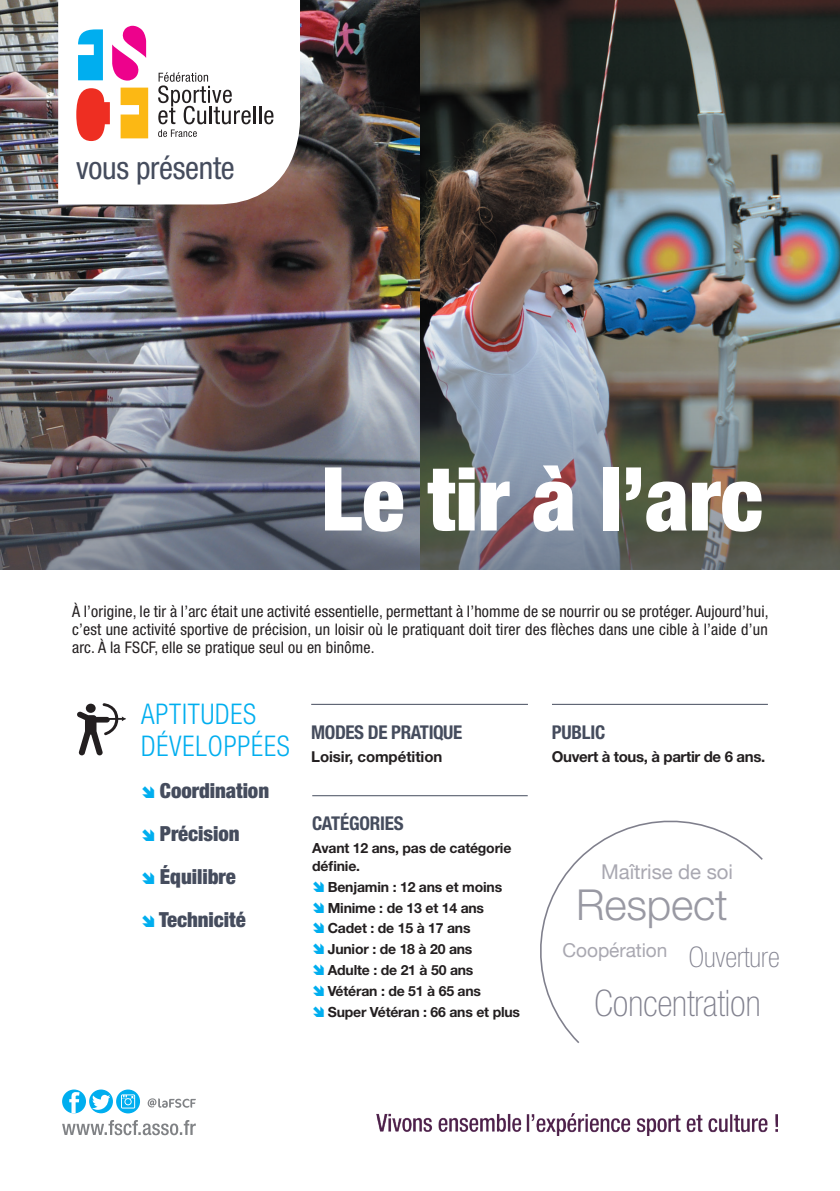
<style>
.page{position:relative;width:840px;height:1191px;background:#fff}
.page>*{position:absolute;margin:0;border:0;box-sizing:border-box;transform-origin:0 0}
.t1{font:900 condensed 88.2px "Helvetica Neue LT";color:#fff}
.t2{font:300 42.8px "Helvetica Neue LT Std";letter-spacing:-.005em;color:#9999a3}
.t3{font:100 condensed 36.6px "Helvetica Neue LT Std";color:#82828f}
.t4{font:condensed 31.4px "Helvetica Neue";letter-spacing:-.01em;color:#454c5d}
.t5{font:300 condensed 28.4px/32.8px "Helvetica Neue LT Std";letter-spacing:.03em;color:#00aeef;scale:.95 1}
.t6{font:100 condensed 28.4px "Helvetica Neue LT Std";color:#848491}
.t7{font:900 condensed 20.8px "Helvetica Neue LT Std";letter-spacing:-.005em;color:#454c5d}
.t8{font:20.4px "Helvetica Neue";letter-spacing:-.005em;color:#a9a8b1}
.t9{font:700 condensed 19px "Helvetica Neue LT Std";letter-spacing:-.02em;color:#454c5d}
.t10{font:19px "Helvetica Neue";letter-spacing:-.005em;color:#a9a8b1}
.t11{font:condensed 16px/18px "Helvetica Neue LT Std";letter-spacing:.01em;color:#231f20;text-align:justify}
.t12{font:700 15px "Helvetica Neue LT Std";letter-spacing:-.025em;color:#231f20}
.t13{font:700 15px "Helvetica Neue LT Std";letter-spacing:-.005em;color:#231f20}
.t14{font:700 14px/17.6px "Helvetica Neue LT Std";letter-spacing:-.015em;color:#231f20}
.s1{color:#00aeef}
</style>
<div class="page">
<img style="left:0;top:0;width:420px;height:314px">
<img style="left:420px;top:0;width:419px;height:314px">
<svg style="left:62px;top:1120px;width:134px;height:15px"></svg>
<div style="left:62px;top:1089px;width:24px;height:24px;background:#00aeef;border-radius:50%"></div>
<svg style="left:69px;top:1092px;width:11px;height:21px"></svg>
<svg style="left:89px;top:1089px;width:24px;height:24px"></svg>
<svg style="left:92px;top:1094px;width:18px;height:15px"></svg>
<svg style="left:147px;top:1098px;width:49px;height:9px"></svg>
<svg style="left:116px;top:1089px;width:24px;height:24px"></svg>
<svg style="left:121px;top:1094px;width:14px;height:14px"></svg>
<hr style="left:311px;top:704px;width:216px;height:1px;background:#454c5d">
<svg style="left:540px;top:820px;width:223px;height:223px"></svg>
<hr style="left:551px;top:704px;width:216px;height:1px;background:#454c5d">
<svg style="left:58px;top:0;width:242px;height:204px"></svg>
<svg style="left:76px;top:88px;width:34px;height:53px"></svg>
<svg style="left:112px;top:26px;width:34px;height:55px"></svg>
<svg style="left:78px;top:29px;width:25px;height:51px"></svg>
<svg style="left:120px;top:88px;width:28px;height:50px"></svg>
<svg style="left:158px;top:72px;width:115px;height:65px"></svg>
<img style="left:0;top:314px;width:839px;height:255px">
<hr style="left:312px;top:795px;width:215px;height:1px;background:#454c5d">
<svg style="left:77px;top:703px;width:49px;height:52px"></svg>
<img style="left:376px;top:1114px;width:401px;height:21px">
<h3 class="t4" style="left:76px;top:150px;width:160px">vous présente</h3>
<h1 class="t1" style="left:321px;top:445px;width:443px">Le tir à l’arc</h1>
<p class="t11" style="left:72px;top:602px;width:697px">À l’origine, le tir à l’arc était une activité essentielle, permettant à l’homme de se nourrir ou se protéger. Aujourd’hui, c’est une activité sportive de précision, un loisir où le pratiquant doit tirer des flèches dans une cible à l’aide d’un arc. À la FSCF, elle se pratique seul ou en binôme.</p>
<h3 class="t5" style="left:141px;top:697px;width:158px">APTITUDES<br>DÉVELOPPÉES</h3>
<h3 class="t7" style="left:141px;top:778px;width:129px"><span class="s1">➔</span> Coordination</h3>
<h3 class="t7" style="left:141px;top:820px;width:100px"><span class="s1">➔</span> Précision</h3>
<h3 class="t7" style="left:141px;top:863px;width:96px"><span class="s1">➔</span> Équilibre</h3>
<h3 class="t7" style="left:141px;top:906px;width:106px"><span class="s1">➔</span> Technicité</h3>
<p class="t9" style="left:311px;top:720px;width:152px">MODES DE PRATIQUE</p>
<p class="t13" style="left:311px;top:747px;width:133px">Loisir, compétition</p>
<p class="t9" style="left:312px;top:812px;width:93px">CATÉGORIES</p>
<p class="t14" style="left:312px;top:839px;width:200px">Avant 12 ans, pas de catégorie définie.</p>
<p class="t14" style="left:312px;top:877px;width:191px"><span class="s1">➔</span> Benjamin : 12 ans et moins</p>
<p class="t14" style="left:312px;top:898px;width:173px"><span class="s1">➔</span> Minime : de 13 et 14 ans</p>
<p class="t14" style="left:312px;top:919px;width:160px"><span class="s1">➔</span> Cadet : de 15 à 17 ans</p>
<p class="t14" style="left:312px;top:940px;width:162px"><span class="s1">➔</span> Junior : de 18 à 20 ans</p>
<p class="t14" style="left:312px;top:960px;width:163px"><span class="s1">➔</span> Adulte : de 21 à 50 ans</p>
<p class="t14" style="left:312px;top:981px;width:170px"><span class="s1">➔</span> Vétéran : de 51 à 65 ans</p>
<p class="t14" style="left:312px;top:1002px;width:209px"><span class="s1">➔</span> Super Vétéran : 66 ans et plus</p>
<p class="t9" style="left:551px;top:720px;width:55px">PUBLIC</p>
<p class="t12" style="left:551px;top:747px;width:214px">Ouvert à tous, à partir de 6 ans.</p>
<p class="t8" style="left:601px;top:856px;width:133px">Maîtrise de soi</p>
<h2 class="t2" style="left:575px;top:878px;width:153px">Respect</h2>
<p class="t10" style="left:562px;top:937px;width:106px">Coopération</p>
<h3 class="t6" style="left:688px;top:941px;width:92px">Ouverture</h3>
<h3 class="t3" style="left:594px;top:983px;width:167px">Concentration</h3>
</div>
